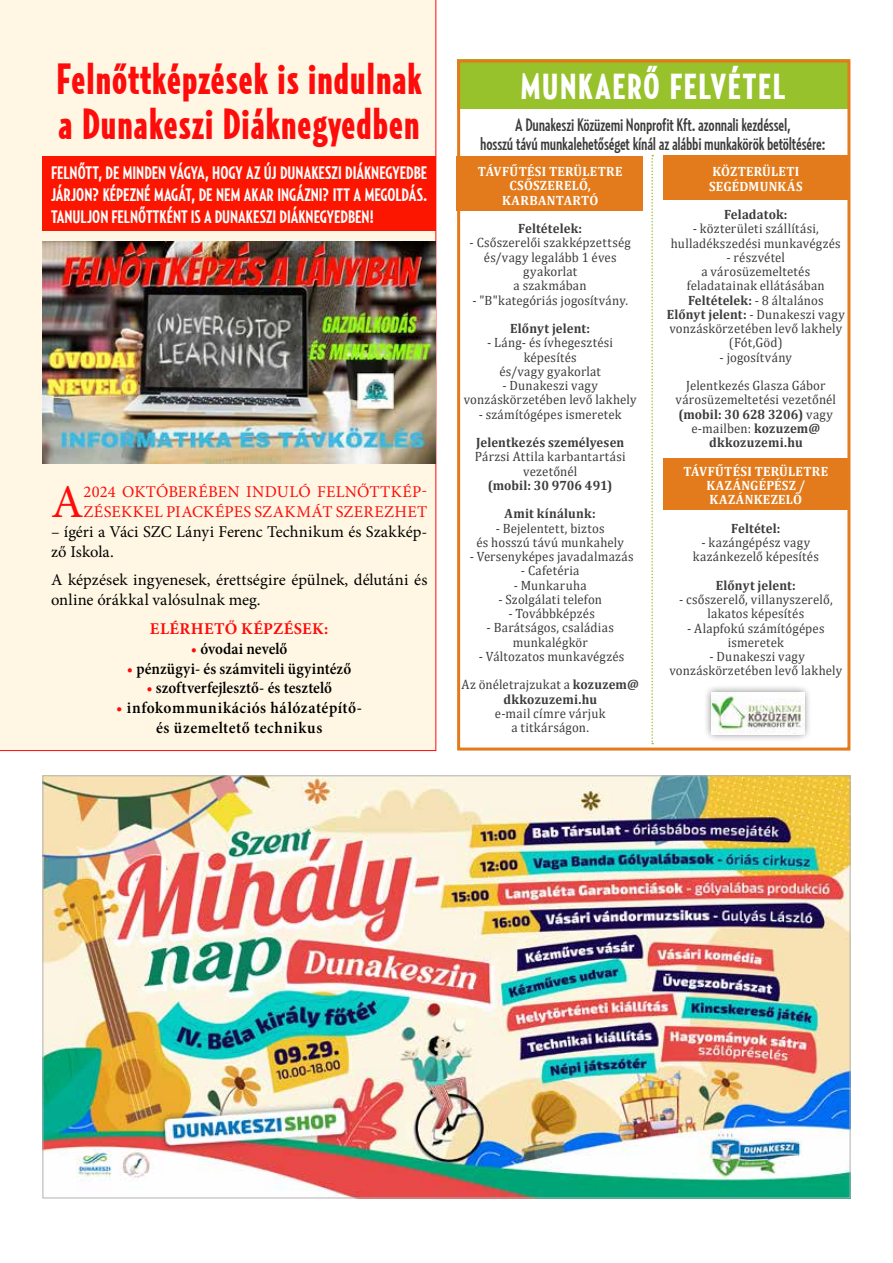
<style>
.page{position:relative;width:893px;height:1263px;background:#fff}
.page>*{position:absolute;margin:0;border:0;box-sizing:border-box;transform-origin:0 0}
.t1{font:46.95px "Minion Pro";color:#fe0c0b}
.t2{font:900 extra-condensed 43.5px/45px "Relay";letter-spacing:.025em;color:#fe0c0b;scale:.96 1}
.t3{font:900 extra-condensed 36px "Relay";letter-spacing:.045em;color:#fff}
.t4{font:700 extra-condensed 18px/21.6px "Relay";color:#fff;text-align:justify}
.t5{font:500 extra-condensed 18px/19.5px "Relay";letter-spacing:-.01em;color:#3c3c3b;text-align:center}
.t6{font:16.5px/19.8px "Minion Pro";letter-spacing:.005em;color:#000}
.t7{font:600 condensed 16.5px/19.8px "Minion Pro";letter-spacing:.02em;color:#000;text-align:center}
.t8{font:16.5px/19.8px "Minion Pro";letter-spacing:.015em;color:#fe0c0b}
.t9{font:600 condensed 16.5px "Minion Pro";letter-spacing:-.005em;color:#000}
.t10{font:700 16.5px "Minion Pro";letter-spacing:.02em;color:#fe0c0b}
.t11{font:600 condensed 16.5px "Minion Pro";color:#000}
.t12{font:13.5px/14.2px "Cambria";letter-spacing:.015em;color:#3c3c3b;text-align:center;scale:.95 1}
.t13{font:700 13.5px/28.5px "Cambria";letter-spacing:.005em;color:#3c3c3b;text-align:center;scale:.95 1}
.t14{font:700 13.5px/14.2px "Cambria";letter-spacing:.025em;color:#fff;text-align:center;scale:.95 1}
.s1{color:#fe0c0b}
.s2{font-weight:700}
</style>
<div class="page">
<div style="left:0;top:0;width:436px;height:751px;background:#fff7e3"></div>
<img style="left:45px;top:777px;width:803px;height:419px">
<svg style="left:651px;top:155px;width:2px;height:589px"></svg>
<div style="left:456px;top:156px;width:186px;height:55px;background:#e37b1c"></div>
<div style="left:664px;top:156px;width:186px;height:44px;background:#e37b1c"></div>
<div style="left:664px;top:458px;width:186px;height:52px;background:#e37b1c"></div>
<div style="left:703px;top:684px;width:110px;height:59px;background:#000;opacity:.5"></div>
<img style="left:712px;top:692px;width:92px;height:42px">
<div style="left:457px;top:60px;width:393px;height:49px;background:#97c22c"></div>
<div style="left:457px;top:60px;width:393px;height:690px;border:3px solid #e37b1c"></div>
<img style="left:43px;top:241px;width:393px;height:223px">
<div style="left:43px;top:156px;width:393px;height:75px;background:#fc1600"></div>
<h2 class="t2" style="left:57px;top:56px;width:382px">Felnőttképzések is indulnak a Dunakeszi Diáknegyedben</h2>
<h3 class="t4" style="left:51px;top:162px;width:378px">FELNŐTT, DE MINDEN VÁGYA, HOGY AZ ÚJ DUNAKESZI DIÁKNEGYEDBE JÁRJON? KÉPEZNÉ MAGÁT, DE NEM AKAR INGÁZNI? ITT A MEGOLDÁS.<br>TANULJON FELNŐTTKÉNT IS A DUNAKESZI DIÁKNEGYEDBEN!</h3>
<h1 class="t1" style="left:51px;top:471px;width:34px">A</h1>
<p class="t8" style="left:84px;top:482px;width:345px">2024 OKTÓBERÉBEN INDULÓ FELNŐTTKÉP-<br>ZÉSEKKEL PIACKÉPES SZAKMÁT SZEREZHET</p>
<p class="t6" style="left:51px;top:522px;width:378px">– ígéri a Váci SZC Lányi Ferenc Technikum és Szakkép&shy;ző Iskola.</p>
<p class="t6" style="left:51px;top:570px;width:378px">A képzések ingyenesek, érettségire épülnek, délutáni és online órákkal valósulnak meg.</p>
<p class="t10" style="left:150px;top:617px;width:180px">ELÉRHETŐ KÉPZÉSEK:</p>
<p class="t11" style="left:191px;top:637px;width:98px"><span class="s1">•</span> óvodai nevelő</p>
<p class="t7" style="left:127px;top:658px;width:226px"><span class="s1">•</span> pénzügyi- és számviteli ügyintéző</p>
<p class="t9" style="left:146px;top:677px;width:187px"><span class="s1">•</span> szoftverfejlesztő- és tesztelő</p>
<p class="t7" style="left:116px;top:698px;width:248px"><span class="s1">•</span> infokommunikációs hálózatépítő&shy;és üzemeltető technikus</p>
<h3 class="t3" style="left:521px;top:65px;width:266px">MUNKAERŐ FELVÉTEL</h3>
<h3 class="t5" style="left:480px;top:114px;width:347px">A Dunakeszi Közüzemi Nonprofit Kft. azonnali kezdéssel,<br>hosszú távú munkalehetőséget kínál az alábbi munkakörök betöltésére:</h3>
<p class="t14" style="left:478px;top:164px;width:154px">TÁVFŰTÉSI TERÜLETRE<br>CSŐSZERELŐ,<br>KARBANTARTÓ</p>
<p class="t13" style="left:518px;top:214px;width:69px">Feltételek:</p>
<p class="t12" style="left:470px;top:236px;width:171px">- Csőszerelői szakképzettség és/vagy legalább 1 éves gyakorlat<br>a szakmában</p>
<p class="t12" style="left:472px;top:293px;width:165px">- "B"kategóriás jogosítvány.</p>
<p class="t13" style="left:510px;top:314px;width:86px">Előnyt jelent:</p>
<p class="t12" style="left:487px;top:335px;width:134px">- Láng- és ívhegesztési képesítés<br>és/vagy gyakorlat</p>
<p class="t12" style="left:464px;top:378px;width:183px">- Dunakeszi vagy vonzáskörzetében levő lakhely</p>
<p class="t12" style="left:479px;top:407px;width:152px">- számítógépes ismeretek</p>
<p class="t13" style="left:476px;top:428px;width:158px">Jelentkezés személyesen</p>
<p class="t12" style="left:475px;top:449px;width:161px">Párzsi Attila karbantartási vezetőnél</p>
<p class="t13" style="left:488px;top:470px;width:133px">(mobil: 30 9706 491)<br>Amit kínálunk:</p>
<p class="t12" style="left:476px;top:521px;width:157px">- Bejelentett, biztos<br>és hosszú távú munkahely</p>
<p class="t12" style="left:470px;top:549px;width:174px">- Versenyképes javadalmazás</p>
<p class="t12" style="left:521px;top:564px;width:63px">- Cafetéria</p>
<p class="t12" style="left:514px;top:578px;width:78px">- Munkaruha</p>
<p class="t12" style="left:498px;top:592px;width:110px">- Szolgálati telefon</p>
<p class="t12" style="left:508px;top:606px;width:92px">- Továbbképzés</p>
<p class="t12" style="left:487px;top:621px;width:135px">- Barátságos, családias munkalégkör</p>
<p class="t12" style="left:462px;top:642px;width:188px;line-height:28.5px">- Változatos munkavégzés<br>Az önéletrajzukat a <span class="s2">kozuzem@</span></p>
<p class="t13" style="left:503px;top:684px;width:100px">dkkozuzemi.hu</p>
<p class="t12" style="left:495px;top:706px;width:118px">e-mail címre várjuk a titkárságon.</p>
<p class="t14" style="left:709px;top:164px;width:100px;text-align:left">KÖZTERÜLETI<br>SEGÉDMUNKÁS</p>
<p class="t13" style="left:724px;top:200px;width:68px">Feladatok:</p>
<p class="t12" style="left:671px;top:222px;width:180px">- közterületi szállítási, hulladékszedési munkavégzés</p>
<p class="t12" style="left:667px;top:250px;width:189px">- részvétel<br>a városüzemeltetés feladatainak ellátásában<br><span class="s2">Feltételek:</span> - 8 általános<br><span class="s2">Előnyt jelent:</span> - Dunakeszi vagy vonzáskörzetében levő lakhely (Fót,Göd)</p>
<p class="t12" style="left:686px;top:343px;width:148px;line-height:28.5px">- jogosítvány<br>Jelentkezés Glasza Gábor</p>
<p class="t12" style="left:676px;top:393px;width:170px">városüzemeltetési vezetőnél <span class="s2">(mobil: 30 628 3206)</span> vagy e-mailben: <span class="s2">kozuzem@ dkkozuzemi.hu</span></p>
<p class="t14" style="left:683px;top:464px;width:154px">TÁVFŰTÉSI TERÜLETRE<br>KAZÁNGÉPÉSZ /<br>KAZÁNKEZELŐ</p>
<p class="t13" style="left:731px;top:513px;width:53px">Feltétel:</p>
<p class="t12" style="left:693px;top:535px;width:134px">- kazángépész vagy kazánkezelő képesítés</p>
<p class="t13" style="left:716px;top:570px;width:86px">Előnyt jelent:</p>
<p class="t12" style="left:679px;top:592px;width:163px">- csőszerelő, villanyszerelő, lakatos képesítés</p>
<p class="t12" style="left:687px;top:621px;width:146px">- Alapfokú számítógépes ismeretek</p>
<p class="t12" style="left:669px;top:649px;width:183px">- Dunakeszi vagy vonzáskörzetében levő lakhely</p>
</div>
